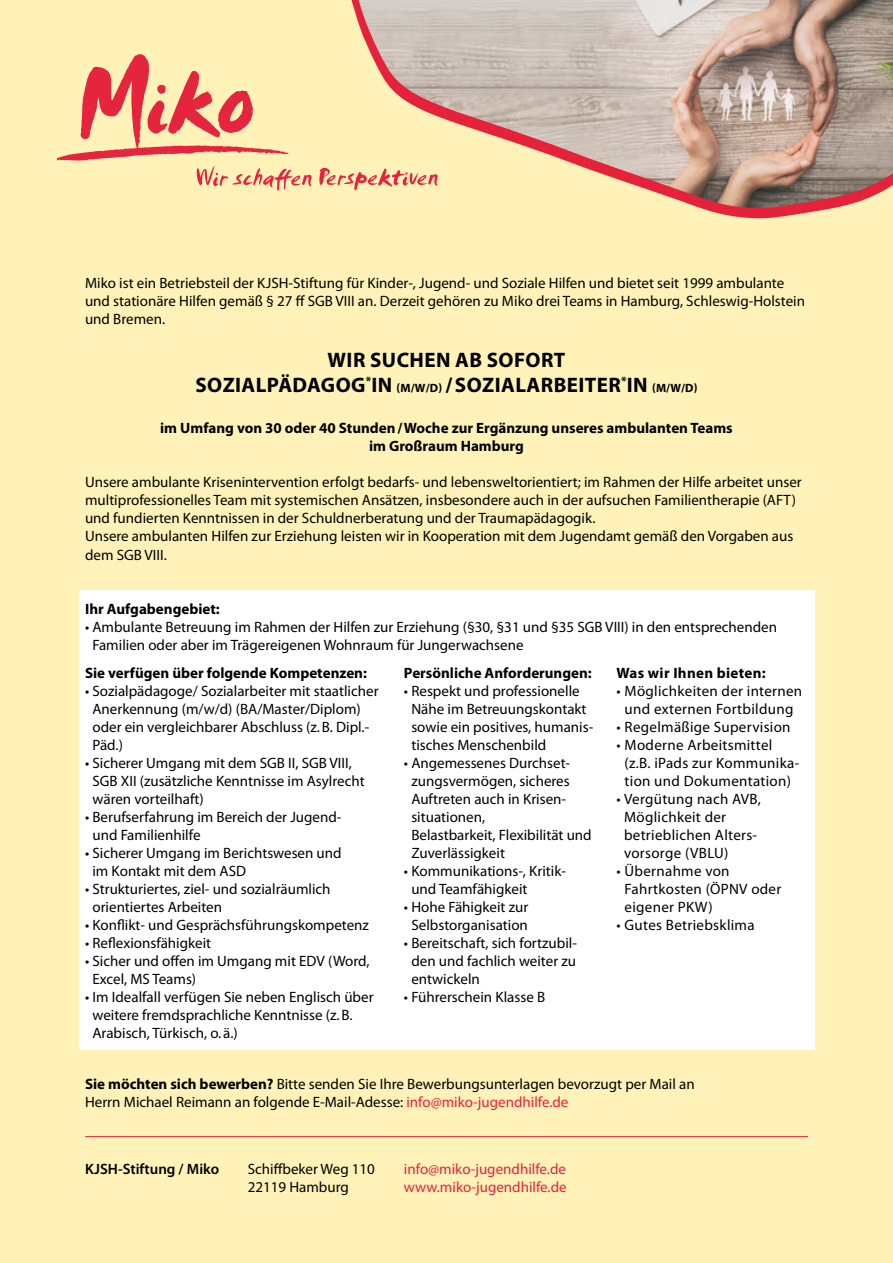
<style>
.page{position:relative;width:893px;height:1263px;background:#fef2b9}
.page>*{position:absolute;margin:0;border:0;box-sizing:border-box;transform-origin:0 0}
.t1{font:700 21px/25.2px "Myriad Pro";letter-spacing:.02em;color:#000;text-align:center}
.t2{font:15px/18px "Myriad Pro";color:#000}
.t3{font:15px/18px "Myriad Pro";letter-spacing:.02em;color:#000}
.t4{font:700 15px/18px "Myriad Pro";color:#000;text-align:center}
.t5{font:15px/18px "Myriad Pro";color:#e6223b}
.t6{font:600 15px "Myriad Pro";color:#000}
.t7{font:700 15px "Myriad Pro";letter-spacing:.02em;color:#000}
.s1{font-size:12px}
.s2{font-weight:700}
.s3{color:#e6223b}
</style>
<div class="page">
<div style="left:79px;top:590px;width:735px;height:459px;background:#fff"></div>
<svg style="left:351px;top:0;width:482px;height:219px"></svg>
<img style="left:359px;top:0;width:534px;height:208px">
<svg style="left:57px;top:54px;width:255px;height:137px"></svg>
<svg style="left:319px;top:168px;width:119px;height:22px"></svg>
<hr style="left:85px;top:1136px;width:723px;height:1px;background:#e6223b">
<p class="t2" style="left:85px;top:273px;width:722px">Miko ist ein Betriebsteil der KJSH-Stiftung für Kinder-, Jugend- und Soziale Hilfen und bietet seit 1999 ambulante und stationäre Hilfen gemäß § 27 ff SGB VIII an. Derzeit gehören zu Miko drei Teams in Hamburg, Schleswig-Holstein und Bremen.</p>
<h1 class="t1" style="left:195px;top:346px;width:504px">WIR SUCHEN AB SOFORT<br>SOZIALPÄDAGOG<sup>*</sup>IN <span class="s1">(M/W/D)</span> /SOZIALARBEITER<sup>*</sup>IN <span class="s1">(M/W/D)</span></h1>
<p class="t4" style="left:160px;top:419px;width:574px">im Umfang von 30 oder 40 Stunden/Woche zur Ergänzung unseres ambulanten Teams im Großraum Hamburg</p>
<p class="t2" style="left:85px;top:473px;width:718px">Unsere ambulante Krisenintervention erfolgt bedarfs- und lebensweltorientiert; im Rahmen der Hilfe arbeitet unser multiprofessionelles Team mit systemischen Ansätzen, insbesondere auch in der aufsuchen Familientherapie (AFT) und fundierten Kenntnissen in der Schuldnerberatung und der Traumapädagogik.<br>Unsere ambulanten Hilfen zur Erziehung leisten wir in Kooperation mit dem Jugendamt gemäß den Vorgaben aus dem SGB VIII.</p>
<p class="t4" style="left:85px;top:599px;width:136px">Ihr Aufgabengebiet:</p>
<p class="t2" style="left:92px;top:617px;width:686px;text-indent:-7px">• Ambulante Betreuung im Rahmen der Hilfen zur Erziehung (§30, §31 und §35 SGB VIII) in den entsprechenden<br>Familien oder aber im Trägereigenen Wohnraum für Jungerwachsene</p>
<p class="t4" style="left:85px;top:663px;width:283px">Sie verfügen über folgende Kompetenzen:</p>
<p class="t2" style="left:92px;top:681px;width:288px;text-indent:-7px">• Sozialpädagoge/ Sozialarbeiter mit staatlicher Anerkennung (m/w/d) (BA/Master/Diplom) oder ein vergleichbarer Abschluss (z.B. Dipl.- Päd.)</p>
<p class="t2" style="left:92px;top:753px;width:274px;text-indent:-7px">• Sicherer Umgang mit dem SGB II, SGB VIII,<br>SGB XII (zusätzliche Kenntnisse im Asylrecht wären vorteilhaft)</p>
<p class="t2" style="left:92px;top:807px;width:250px;text-indent:-7px">• Berufserfahrung im Bereich der Jugend&shy;und Familienhilfe</p>
<p class="t2" style="left:92px;top:843px;width:251px;text-indent:-7px">• Sicherer Umgang im Berichtswesen und im Kontakt mit dem ASD</p>
<p class="t2" style="left:92px;top:879px;width:240px;text-indent:-7px">• Strukturiertes, ziel- und sozialräumlich orientiertes Arbeiten</p>
<p class="t2" style="left:85px;top:915px;width:285px">• Konflikt- und Gesprächsführungskompetenz</p>
<p class="t2" style="left:85px;top:933px;width:128px">• Reflexionsfähigkeit</p>
<p class="t2" style="left:92px;top:951px;width:279px;text-indent:-7px">• Sicher und offen im Umgang mit EDV (Word,<br>Excel, MS Teams)</p>
<p class="t2" style="left:92px;top:987px;width:283px;text-indent:-7px">• Im Idealfall verfügen Sie neben Englisch über weitere fremdsprachliche Kenntnisse (z.B.<br>Arabisch, Türkisch, o. ä.)</p>
<p class="t4" style="left:404px;top:663px;width:189px">Persönliche Anforderungen:</p>
<p class="t2" style="left:411px;top:681px;width:183px;text-indent:-7px">• Respekt und professionelle<br>Nähe im Betreuungskontakt sowie ein positives, humanis&shy;tisches Menschenbild</p>
<p class="t2" style="left:411px;top:753px;width:182px;text-indent:-7px">• Angemessenes Durchset&shy;zungsvermögen, sicheres<br>Auftreten auch in Krisen&shy;situationen,<br>Belastbarkeit, Flexibilität und<br>Zuverlässigkeit</p>
<p class="t2" style="left:411px;top:861px;width:156px;text-indent:-7px">• Kommunikations-, Kritik&shy;und Teamfähigkeit</p>
<p class="t2" style="left:404px;top:897px;width:126px;text-align:center">• Hohe Fähigkeit zur<br>Selbstorganisation</p>
<p class="t2" style="left:411px;top:933px;width:167px;text-align:justify;text-indent:-7px">• Bereitschaft, sich fortzubil&shy;den und fachlich weiter zu entwickeln</p>
<p class="t2" style="left:404px;top:987px;width:143px">• Führerschein Klasse B</p>
<p class="t7" style="left:617px;top:663px;width:151px">Was wir Ihnen bieten:</p>
<p class="t3" style="left:617px;top:681px;width:187px;text-align:center">• Möglichkeiten der internen und externen Fortbildung</p>
<p class="t3" style="left:617px;top:717px;width:175px">• Regelmäßige Supervision</p>
<p class="t3" style="left:625px;top:735px;width:176px;text-indent:-8px">• Moderne Arbeitsmittel (z.B. iPads zur Kommunika&shy;tion und Dokumentation)</p>
<p class="t3" style="left:624px;top:789px;width:138px;text-indent:-7px">• Vergütung nach AVB,<br>Möglichkeit der betrieblichen Alters&shy;vorsorge (VBLU)</p>
<p class="t3" style="left:625px;top:861px;width:158px;text-indent:-8px">• Übernahme von<br>Fahrtkosten (ÖPNV oder eigener PKW)</p>
<p class="t3" style="left:617px;top:915px;width:140px">• Gutes Betriebsklima</p>
<p class="t2" style="left:85px;top:1074px;width:611px"><span class="s2">Sie möchten sich bewerben?</span> Bitte senden Sie Ihre Bewerbungsunterlagen bevorzugt per Mail an<br>Herrn Michael Reimann an folgende E-Mail-Adesse: <span class="s3">info@miko-jugendhilfe.de</span></p>
<p class="t6" style="left:85px;top:1160px;width:136px">KJSH-Stiftung / Miko</p>
<p class="t2" style="left:248px;top:1160px;width:129px">Schiffbeker Weg 110<br>22119 Hamburg</p>
<p class="t5" style="left:404px;top:1160px;width:164px">info@miko-jugendhilfe.de www.miko-jugendhilfe.de</p>
</div>
